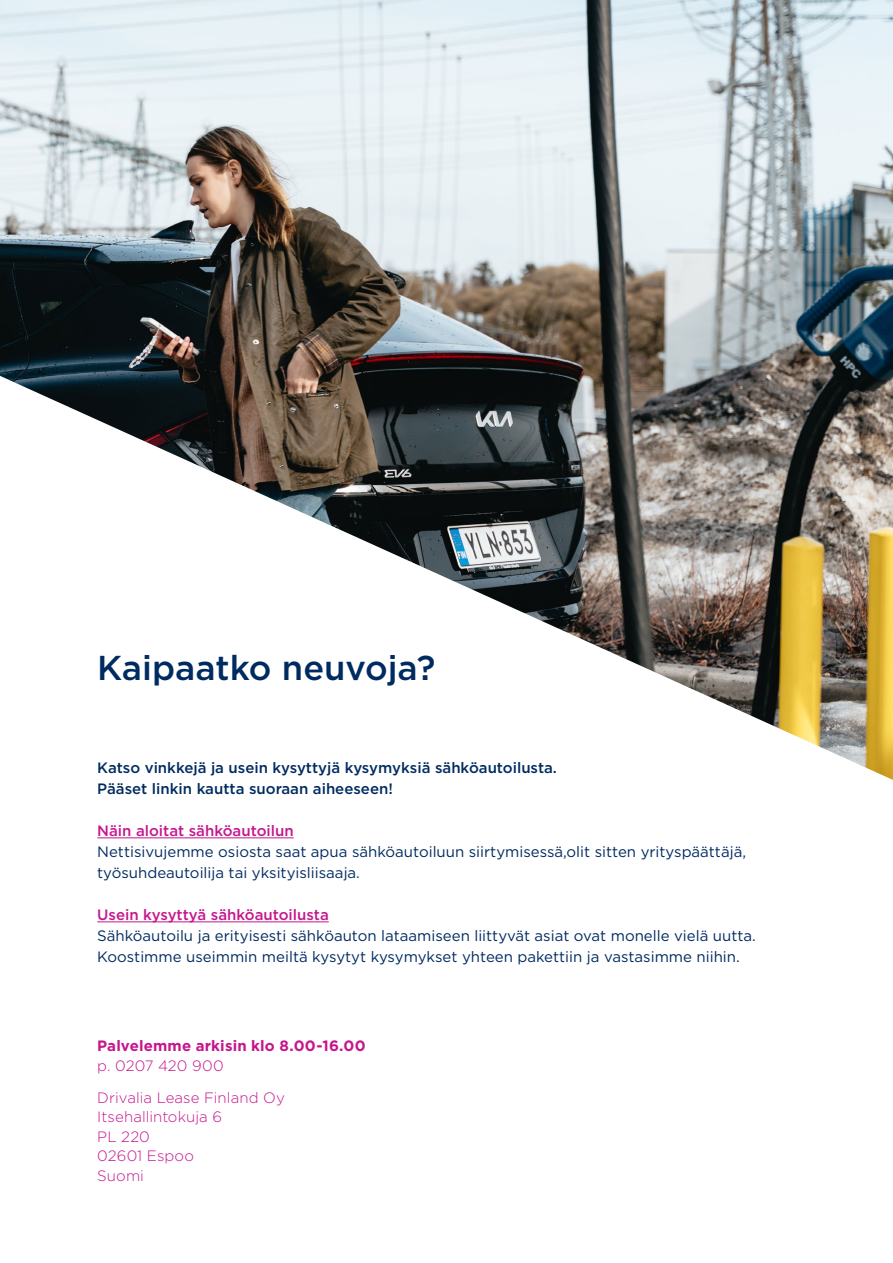
<style>
.page{position:relative;width:893px;height:1263px;background:#fff}
.page>*{position:absolute;margin:0;border:0;box-sizing:border-box;transform-origin:0 0}
.t1{font:500 34.5px "Gotham";color:#002b60}
.t2{font:15px/21px "Gotham";color:#002b60}
.t3{font:500 15px/21px "Gotham";color:#002b60}
.t4{font:300 15px/19.5px "Gotham";letter-spacing:.005em;color:#c6168d}
.t5{font:500 15px "Gotham";color:#c6168d}
.t6{font:700 15px "Gotham";letter-spacing:.01em;color:#c6168d}
</style>
<div class="page">
<img style="left:0;top:0;width:893px;height:780px">
<hr style="left:97px;top:837px;width:197px;height:1px;background:#c6168d">
<hr style="left:97px;top:921px;width:232px;height:1px;background:#c6168d">
<h1 class="t1" style="left:97px;top:645px;width:340px">Kaipaatko neuvoja?</h1>
<p class="t3" style="left:97px;top:757px;width:461px">Katso vinkkejä ja usein kysyttyjä kysymyksiä sähköautoilusta.<br>Pääset linkin kautta suoraan aiheeseen!</p>
<p class="t5" style="left:97px;top:821px;width:198px">Näin aloitat sähköautoilun</p>
<p class="t2" style="left:97px;top:841px;width:650px">Nettisivujemme osiosta saat apua sähköautoiluun siirtymisessä,olit sitten yrityspäättäjä, työsuhdeautoilija tai yksityisliisaaja.</p>
<p class="t5" style="left:97px;top:905px;width:233px">Usein kysyttyä sähköautoilusta</p>
<p class="t2" style="left:97px;top:925px;width:660px">Sähköautoilu ja erityisesti sähköauton lataamiseen liittyvät asiat ovat monelle vielä uutta.<br>Koostimme useimmin meiltä kysytyt kysymykset yhteen pakettiin ja vastasimme niihin.</p>
<p class="t6" style="left:97px;top:1036px;width:270px">Palvelemme arkisin klo 8.00-16.00</p>
<p class="t4" style="left:97px;top:1049px;width:189px;line-height:32.2px">p. 0207 420 900<br>Drivalia Lease Finland Oy</p>
<p class="t4" style="left:97px;top:1107px;width:126px">Itsehallintokuja 6<br>PL 220<br>02601 Espoo<br>Suomi</p>
</div>
